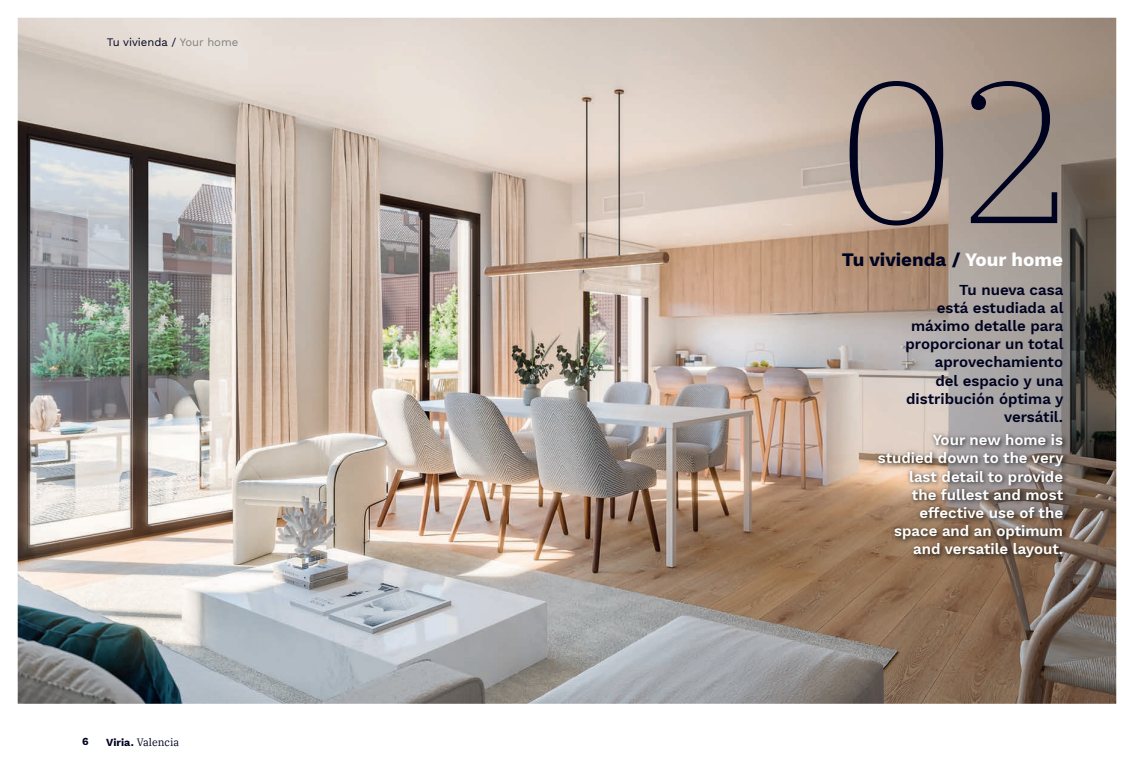
<style>
.page{position:relative;width:1134px;height:780px;background:#fff}
.page>*{position:absolute;margin:0;border:0;box-sizing:border-box;transform-origin:0 0}
.t1{font:200 200px "IBM Plex Serif";color:#000320}
.t2{font:700 18.75px "Work Sans";color:#000320}
.t3{font:600 15px/18.1px "Work Sans";color:#fff;text-align:right}
.t4{font:600 15px/18.1px "Work Sans";color:#000320;text-align:right}
.t5{font:11.25px "Work Sans";color:#000320}
.t6{font:10.62px "IBM Plex Serif";color:#000320}
.t7{font:700 10.62px "Work Sans";color:#000320}
.s1{color:#7d8181}
.s2{font-family:"Work Sans";font-weight:700}
.s3{color:#fff}
</style>
<div class="page">
<img style="left:18px;top:18px;width:1098px;height:685px">
<img style="left:875px;top:431px;width:194px;height:132px">
<p class="t5" style="left:107px;top:35px;width:133px">Tu vivienda / <span class="s1">Your home</span></p>
<p class="t7" style="left:82px;top:734px;width:8px">6</p>
<p class="t6" style="left:106px;top:733px;width:74px"><span class="s2">Viria.</span> Valencia</p>
<h1 class="t1" style="left:836px;top:3px;width:237px">02</h1>
<p class="t2" style="left:842px;top:248px;width:223px">Tu vivienda / <span class="s3">Your home</span></p>
<p class="t4" style="left:905px;top:281px;width:160px">Tu nueva casa<br>está estudiada al máximo detalle para proporcionar un total aprovechamiento<br>del espacio y una distribución óptima y versátil.</p>
<p class="t3" style="left:878px;top:432px;width:187px">Your new home is studied down to the very last detail to provide<br>the fullest and most effective use of the space and an optimum and versatile layout.</p>
</div>
